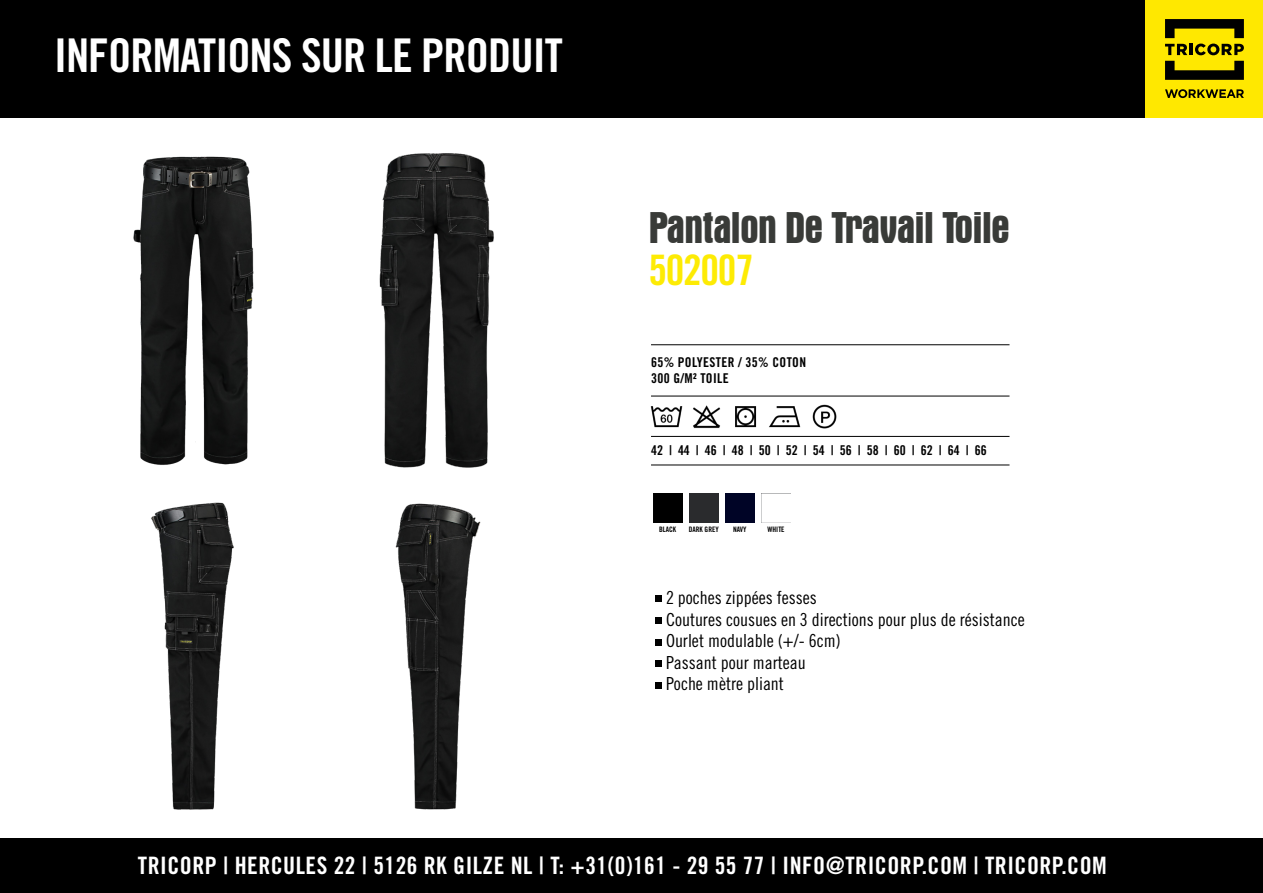
<style>
.page{position:relative;width:1263px;height:893px;background:#fff}
.page>*{position:absolute;margin:0;border:0;box-sizing:border-box;transform-origin:0 0}
.t1{font:46.5px "Trade Gothic LT Std Bd Cn 20";letter-spacing:-.02em;color:#fff}
.t2{font:700 condensed 45px "Aurora BT";letter-spacing:-.025em;color:#393b38}
.t3{font:42px "Trade Gothic LT Std Bd Cn 20";letter-spacing:-.03em;color:#fdeb04}
.t4{font:24px "Trade Gothic LT Std Bd Cn 20";letter-spacing:.02em;color:#fff}
.t5{font:18px/21.6px "Trade Gothic LT Std Cn 18";color:#000}
.t6{font:13.5px "Trade Gothic LT Std Bd Cn 20";color:#000}
.t7{font:13.5px/16.5px "Trade Gothic LT Std Bd Cn 20";letter-spacing:.025em;color:#000}
.t8{font:7.5px "Trade Gothic LT Std Bd Cn 20";color:#000}
</style>
<div class="page">
<div style="left:0;top:0;width:1263px;height:117px;background:#000"></div>
<div style="left:1146px;top:0;width:117px;height:117px;background:#ffe800"></div>
<svg style="left:1165px;top:44px;width:79px;height:11px"></svg>
<svg style="left:1165px;top:19px;width:79px;height:19px"></svg>
<svg style="left:1165px;top:61px;width:79px;height:19px"></svg>
<svg style="left:1165px;top:89px;width:79px;height:9px"></svg>
<div style="left:0;top:839px;width:1263px;height:54px;background:#000"></div>
<img style="left:133px;top:156px;width:121px;height:309px">
<img style="left:379px;top:153px;width:115px;height:315px">
<hr style="left:651px;top:344px;width:358px;height:1px;background:#000">
<hr style="left:651px;top:396px;width:358px;height:1px;background:#000">
<hr style="left:651px;top:436px;width:358px;height:1px;background:#000">
<hr style="left:651px;top:465px;width:358px;height:1px;background:#000">
<img style="left:650px;top:406px;width:33px;height:22px">
<img style="left:693px;top:405px;width:28px;height:24px">
<img style="left:735px;top:406px;width:22px;height:22px">
<img style="left:769px;top:406px;width:32px;height:22px">
<img style="left:812px;top:404px;width:25px;height:25px">
<img style="left:653px;top:493px;width:29px;height:29px">
<img style="left:689px;top:493px;width:29px;height:29px">
<img style="left:725px;top:493px;width:29px;height:29px">
<img style="left:761px;top:493px;width:29px;height:29px">
<img style="left:151px;top:502px;width:83px;height:308px">
<img style="left:395px;top:503px;width:86px;height:307px">
<svg style="left:655px;top:595px;width:6px;height:6px"></svg>
<svg style="left:655px;top:617px;width:6px;height:6px"></svg>
<svg style="left:655px;top:682px;width:6px;height:6px"></svg>
<svg style="left:655px;top:639px;width:6px;height:6px"></svg>
<svg style="left:655px;top:661px;width:6px;height:6px"></svg>
<h1 class="t1" style="left:54px;top:27px;width:510px">INFORMATIONS SUR LE PRODUIT</h1>
<h2 class="t2" style="left:648px;top:202px;width:363px">Pantalon De Travail Toile</h2>
<h3 class="t3" style="left:648px;top:245px;width:107px">502007</h3>
<p class="t7" style="left:651px;top:354px;width:157px">65% POLYESTER / 35% COTON<br>300 G/M² TOILE</p>
<p class="t6" style="left:651px;top:442px;width:337px">42 | 44 | 46 | 48 | 50 | 52 | 54 | 56 | 58 | 60 | 62 | 64 | 66</p>
<p class="t8" style="left:659px;top:525px;width:19px">BLACK</p>
<p class="t8" style="left:689px;top:525px;width:31px">DARK GREY</p>
<p class="t8" style="left:733px;top:525px;width:15px">NAVY</p>
<p class="t8" style="left:767px;top:525px;width:19px">WHITE</p>
<p class="t5" style="left:666px;top:587px;width:360px">2 poches zippées fesses<br>Coutures cousues en 3 directions pour plus de résistance<br>Ourlet modulable (+/- 6cm)<br>Passant pour marteau<br>Poche mètre pliant</p>
<h3 class="t4" style="left:138px;top:850px;width:970px">TRICORP | HERCULES 22 | 5126 RK GILZE NL | T: +31(0)161 - 29 55 77 | INFO@TRICORP.COM | TRICORP.COM</h3>
</div>
